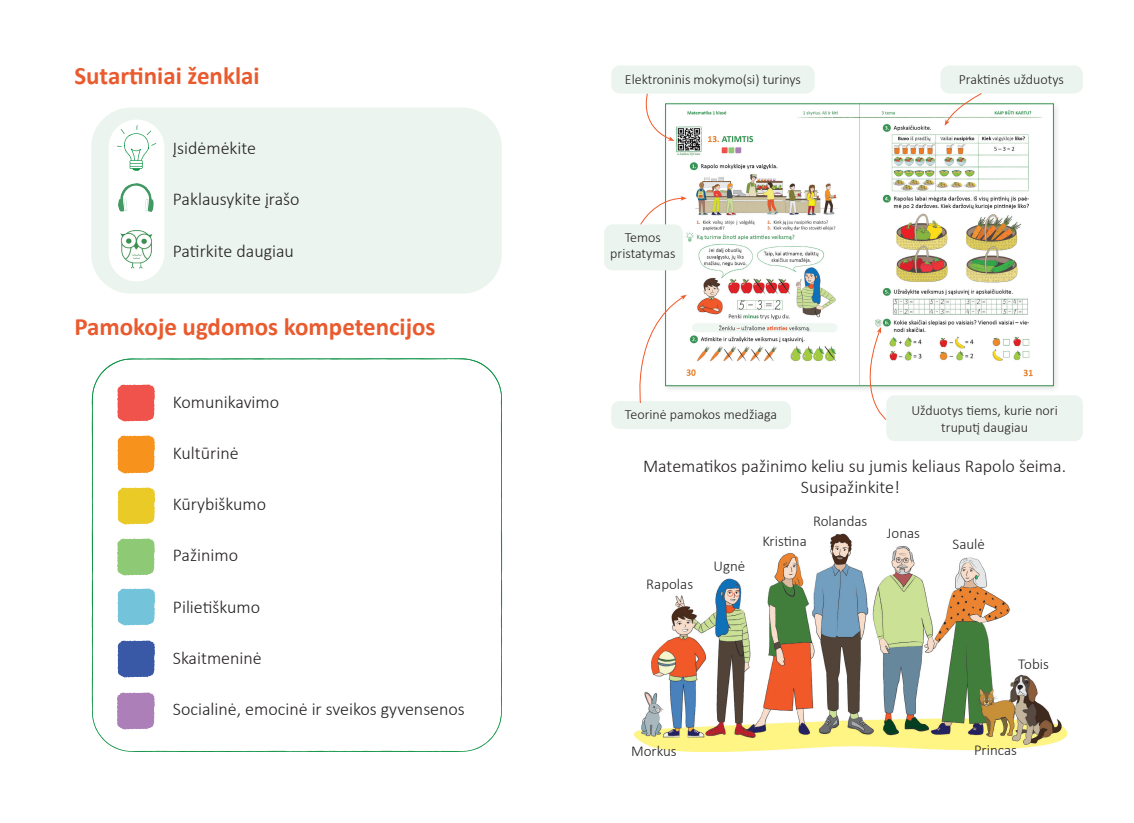
<style>
.page{position:relative;width:1134px;height:823px;background:#fff}
.page>*{position:absolute;margin:0;border:0;box-sizing:border-box;transform-origin:0 0}
.t1{font:700 25px "Calibri";color:#e95b2e}
.lt__Basic_2{font:300 18px/21.6px "Calibri";color:#231f20;text-align:center}
.lt__Basic_2-2{font:300 15px "Calibri";color:#231f20}
.lt__Basic_2-3{font:300 14px "Calibri";color:#231f20}
</style>
<div class="page">
<svg style="left:290px;top:751px;width:14px;height:1px"></svg>
<svg style="left:92px;top:358px;width:410px;height:393px"></svg>
<svg style="left:92px;top:600px;width:2px;height:7px"></svg>
<svg style="left:262px;top:358px;width:8px;height:2px"></svg>
<svg style="left:92px;top:405px;width:2px;height:13px"></svg>
<svg style="left:108px;top:743px;width:25px;height:9px"></svg>
<svg style="left:92px;top:710px;width:5px;height:19px"></svg>
<svg style="left:92px;top:644px;width:2px;height:12px"></svg>
<svg style="left:288px;top:358px;width:18px;height:2px"></svg>
<div style="left:91px;top:107px;width:411px;height:186px;background:#ebf4ee;border-radius:40px"></div>
<div style="left:109px;top:119px;width:55px;height:162px;background:#fff;border-radius:28px"></div>
<img style="left:121px;top:230px;width:31px;height:38px">
<img style="left:119px;top:183px;width:35px;height:28px">
<svg style="left:117px;top:125px;width:39px;height:46px"></svg>
<img style="left:118px;top:384px;width:38px;height:37px">
<img style="left:117px;top:435px;width:39px;height:38px">
<img style="left:117px;top:487px;width:39px;height:37px">
<img style="left:117px;top:537px;width:39px;height:38px">
<img style="left:117px;top:588px;width:39px;height:37px">
<img style="left:117px;top:640px;width:39px;height:37px">
<img style="left:117px;top:691px;width:37px;height:37px">
<img style="left:634px;top:533px;width:433px;height:218px">
<div style="left:662px;top:100px;width:399px;height:293px;background:#231f20;opacity:.13"></div>
<img style="left:667px;top:106px;width:384px;height:277px">
<div style="left:886px;top:395px;width:197px;height:46px;background:#ebf4ee;border-radius:9px"></div>
<div style="left:611px;top:401px;width:180px;height:28px;background:#ebf4ee;border-radius:9px"></div>
<div style="left:940px;top:65px;width:143px;height:28px;background:#ebf4ee;border-radius:9px"></div>
<div style="left:611px;top:65px;width:204px;height:28px;background:#ebf4ee;border-radius:9px"></div>
<div style="left:604px;top:224px;width:79px;height:46px;background:#ebf4ee;border-radius:9px"></div>
<svg style="left:639px;top:93px;width:35px;height:48px"></svg>
<svg style="left:640px;top:196px;width:47px;height:29px"></svg>
<svg style="left:639px;top:294px;width:48px;height:109px"></svg>
<svg style="left:855px;top:327px;width:31px;height:93px"></svg>
<svg style="left:945px;top:93px;width:37px;height:33px"></svg>
<p class="t1" style="left:74px;top:58px;width:187px">Sutartiniai ženklai</p>
<p class="lt__Basic_2" style="left:173px;top:137px;width:85px">Įsidėmėkite</p>
<p class="lt__Basic_2" style="left:173px;top:188px;width:128px">Paklausykite įrašo</p>
<p class="lt__Basic_2" style="left:173px;top:239px;width:123px">Patirkite daugiau</p>
<p class="t1" style="left:74px;top:309px;width:363px">Pamokoje ugdomos kompetencijos</p>
<p class="lt__Basic_2" style="left:173px;top:391px;width:108px">Komunikavimo</p>
<p class="lt__Basic_2" style="left:173px;top:441px;width:67px">Kultūrinė</p>
<p class="lt__Basic_2" style="left:173px;top:493px;width:95px">Kūrybiškumo</p>
<p class="lt__Basic_2" style="left:173px;top:544px;width:67px">Pažinimo</p>
<p class="lt__Basic_2" style="left:173px;top:595px;width:89px">Pilietiškumo</p>
<p class="lt__Basic_2" style="left:173px;top:646px;width:90px">Skaitmeninė</p>
<p class="lt__Basic_2" style="left:173px;top:697px;width:293px">Socialinė, emocinė ir sveikos gyvensenos</p>
<p class="lt__Basic_2-3" style="left:625px;top:70px;width:178px">Elektroninis mokymo(si) turinys</p>
<p class="lt__Basic_2-3" style="left:959px;top:70px;width:106px">Praktinės užduotys</p>
<p class="lt__Basic_2-3" style="left:625px;top:228px;width:38px">Temos</p>
<p class="lt__Basic_2-3" style="left:610px;top:245px;width:67px">pristatymas</p>
<p class="lt__Basic_2-3" style="left:625px;top:405px;width:154px">Teorinė pamokos medžiaga</p>
<p class="lt__Basic_2-3" style="left:911px;top:401px;width:148px">Užduotys tiems, kurie nori</p>
<p class="lt__Basic_2-3" style="left:941px;top:418px;width:88px">truputį daugiau</p>
<p class="lt__Basic_2" style="left:643px;top:454px;width:424px">Matematikos pažinimo keliu su jumis keliaus Rapolo šeima.<br>Susipažinkite!</p>
<p class="lt__Basic_2-2" style="left:646px;top:574px;width:48px">Rapolas</p>
<p class="lt__Basic_2-2" style="left:713px;top:556px;width:33px">Ugnė</p>
<p class="lt__Basic_2-2" style="left:762px;top:531px;width:46px">Kristina</p>
<p class="lt__Basic_2-2" style="left:813px;top:511px;width:56px">Rolandas</p>
<p class="lt__Basic_2-2" style="left:887px;top:523px;width:35px">Jonas</p>
<p class="lt__Basic_2-2" style="left:631px;top:740px;width:47px">Morkus</p>
<p class="lt__Basic_2-2" style="left:952px;top:534px;width:34px">Saulė</p>
<p class="lt__Basic_2-2" style="left:1018px;top:654px;width:32px">Tobis</p>
<p class="lt__Basic_2-2" style="left:974px;top:739px;width:44px">Princas</p>
</div>
